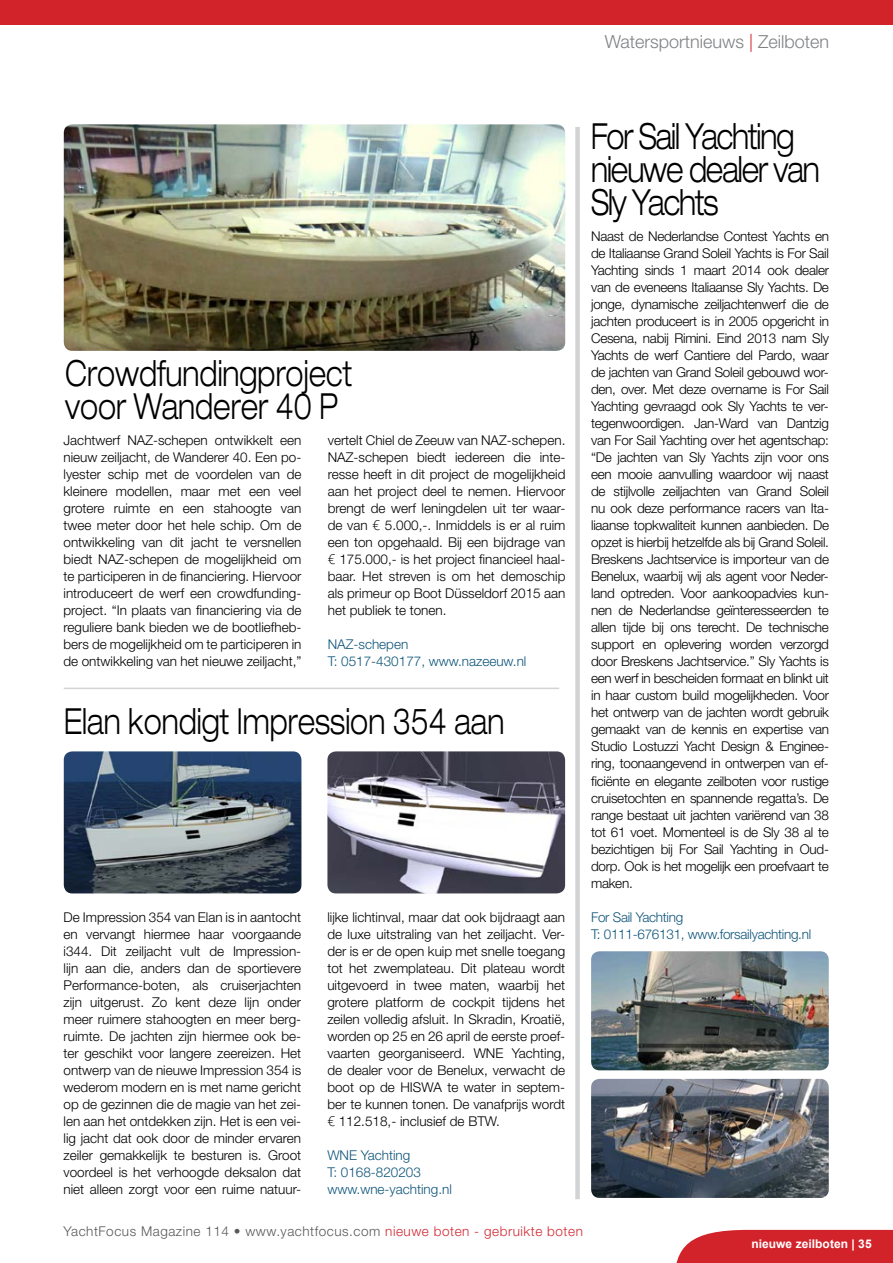
<style>
.page{position:relative;width:893px;height:1263px;background:#fff}
.page>*{position:absolute;margin:0;border:0;box-sizing:border-box;transform-origin:0 0}
.t1{font:300 expanded 36px/33px "Helvetica Neue";color:#000;scale:.75 1}
.t2{font:300 expanded 36px/33px "Helvetica Neue";letter-spacing:-.04em;color:#000;scale:.75 1}
.t3{font:300 18px "Helvetica Neue";color:#808285}
.t4{font:300 13.5px/17px "Helvetica Neue";color:#000;text-align:justify}
.t5{font:300 13.5px/17px "Helvetica Neue";color:#0f557b}
.t6{font:300 13.5px "Helvetica Neue";letter-spacing:.04em;color:#58595b}
.t7{font:300 13.5px/17px "Helvetica Neue";letter-spacing:-.02em;color:#0f557b}
.t8{font:700 12px "Arial";letter-spacing:.005em;color:#fff}
.s1{color:#d2232a}
.s2{font-family:"Open Sans"}
.s3{color:#d22a35}
</style>
<div class="page">
<div style="left:0;top:0;width:893px;height:25px;background:#d2232a"></div>
<hr style="left:64px;top:688px;width:495px;height:1px;background:#d1d3d4">
<div style="left:575px;top:127px;width:5px;height:1072px;background:#d1d3d4"></div>
<div style="left:676px;top:1230px;width:217px;height:33px;background:#d2232a"></div>
<img style="left:64px;top:124px;width:501px;height:227px">
<img style="left:64px;top:751px;width:237px;height:142px">
<img style="left:591px;top:951px;width:238px;height:119px">
<img style="left:591px;top:1079px;width:238px;height:119px">
<img style="left:327px;top:751px;width:238px;height:142px">
<h2 class="t3" style="left:605px;top:31px;width:226px">Watersportnieuws <span class="s1">|</span> Zeilboten</h2>
<h1 class="t1" style="left:65px;top:356px;width:384px">Crowdfundingproject voor Wanderer 40 P</h1>
<p class="t4" style="left:328px;top:432px;width:239px">vertelt Chiel de Zeeuw van NAZ-schepen.<br>NAZ-schepen biedt iedereen die inte&shy;resse heeft in dit project de mogelijkheid aan het project deel te nemen. Hiervoor brengt de werf leningdelen uit ter waar&shy;de van <span class="s2">€</span> 5.000,-. Inmiddels is er al ruim een ton opgehaald. Bij een bijdrage van <span class="s2">€</span> 175.000,- is het project financieel haal&shy;baar. Het streven is om het demoschip als primeur op Boot Düsseldorf 2015 aan het publiek te tonen.</p>
<p class="t5" style="left:328px;top:636px;width:200px">NAZ-schepen<br>T: 0517-430177, www.nazeeuw.nl</p>
<p class="t4" style="left:64px;top:432px;width:239px">Jachtwerf NAZ-schepen ontwikkelt een nieuw zeiljacht, de Wanderer 40. Een po&shy;lyester schip met de voordelen van de kleinere modellen, maar met een veel grotere ruimte en een stahoogte van twee meter door het hele schip. Om de ontwikkeling van dit jacht te versnellen biedt NAZ-schepen de mogelijkheid om te participeren in de financiering. Hiervoor introduceert de werf een crowdfunding&shy;project. “In plaats van financiering via de reguliere bank bieden we de bootliefheb&shy;bers de mogelijkheid om te participeren in de ontwikkeling van het nieuwe zeiljacht,”</p>
<h1 class="t1" style="left:64px;top:705px;width:589px">Elan kondigt Impression 354 aan</h1>
<p class="t4" style="left:64px;top:908px;width:239px">De Impression 354 van Elan is in aantocht en vervangt hiermee haar voorgaande i344. Dit zeiljacht vult de Impression&shy;lijn aan die, anders dan de sportievere Performance-boten, als cruiserjachten zijn uitgerust. Zo kent deze lijn onder meer ruimere stahoogten en meer berg&shy;ruimte. De jachten zijn hiermee ook be&shy;ter geschikt voor langere zeereizen. Het ontwerp van de nieuwe Impression 354 is wederom modern en is met name gericht op de gezinnen die de magie van het zei&shy;len aan het ontdekken zijn. Het is een vei&shy;lig jacht dat ook door de minder ervaren zeiler gemakkelijk te besturen is. Groot voordeel is het verhoogde deksalon dat niet alleen zorgt voor een ruime natuur-</p>
<p class="t4" style="left:327px;top:908px;width:239px">lijke lichtinval, maar dat ook bijdraagt aan de luxe uitstraling van het zeiljacht. Ver&shy;der is er de open kuip met snelle toegang tot het zwemplateau. Dit plateau wordt uitgevoerd in twee maten, waarbij het grotere platform de cockpit tijdens het zeilen volledig afsluit. In Skradin, Kroatië, worden op 25 en 26 april de eerste proef&shy;vaarten georganiseerd. WNE Yachting, de dealer voor de Benelux, verwacht de boot op de HISWA te water in septem&shy;ber te kunnen tonen. De vanafprijs wordt <span class="s2">€</span> 112.518,- inclusief de BTW.</p>
<p class="t5" style="left:327px;top:1146px;width:126px">WNE Yachting<br>T: 0168-820203 www.wne-yachting.nl</p>
<h1 class="t2" style="left:591px;top:119px;width:306px">For Sail Yachting nieuwe dealer van<br>Sly Yachts</h1>
<p class="t4" style="left:591px;top:228px;width:239px">Naast de Nederlandse Contest Yachts en de Italiaanse Grand Soleil Yachts is For Sail Yachting sinds 1 maart 2014 ook dealer van de eveneens Italiaanse Sly Yachts. De jonge, dynamische zeiljachtenwerf die de jachten produceert is in 2005 opgericht in Cesena, nabij Rimini. Eind 2013 nam Sly Yachts de werf Cantiere del Pardo, waar de jachten van Grand Soleil gebouwd wor&shy;den, over. Met deze overname is For Sail Yachting gevraagd ook Sly Yachts te ver&shy;tegenwoordigen. Jan-Ward van Dantzig van For Sail Yachting over het agentschap: “De jachten van Sly Yachts zijn voor ons een mooie aanvulling waardoor wij naast de stijlvolle zeiljachten van Grand Soleil nu ook deze performance racers van Ita&shy;liaanse topkwaliteit kunnen aanbieden. De opzet is hierbij hetzelfde als bij Grand Soleil.<br>Breskens Jachtservice is importeur van de Benelux, waarbij wij als agent voor Neder&shy;land optreden. Voor aankoopadvies kun&shy;nen de Nederlandse geïnteresseerden te allen tijde bij ons terecht. De technische support en oplevering worden verzorgd door Breskens Jachtservice.” Sly Yachts is een werf in bescheiden formaat en blinkt uit in haar custom build mogelijkheden. Voor het ontwerp van de jachten wordt gebruik gemaakt van de kennis en expertise van Studio Lostuzzi Yacht Design &amp; Enginee&shy;ring, toonaangevend in ontwerpen van ef&shy;ficiënte en elegante zeilboten voor rustige cruisetochten en spannende regatta’s. De range bestaat uit jachten variërend van 38 tot 61 voet. Momenteel is de Sly 38 al te bezichtigen bij For Sail Yachting in Oud&shy;dorp. Ook is het mogelijk een proefvaart te maken.</p>
<p class="t7" style="left:591px;top:908px;width:222px">For Sail Yachting<br>T: 0111-676131, www.forsailyachting.nl</p>
<p class="t6" style="left:64px;top:1223px;width:521px">YachtFocus Magazine 114 • www.yachtfocus.com <span class="s3">nieuwe boten - gebruikte boten</span></p>
<p class="t8" style="left:751px;top:1236px;width:122px">nieuwe zeilboten | 35</p>
</div>
